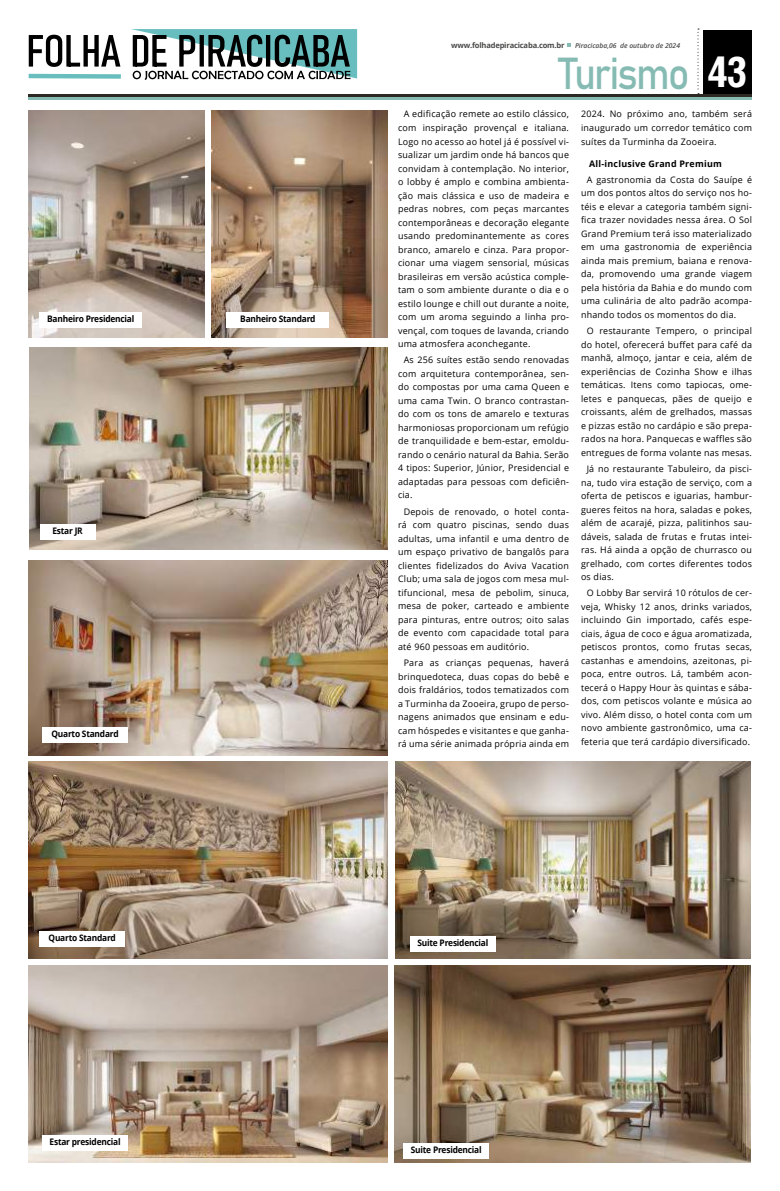
<style>
.page{position:relative;width:780px;height:1191px;background:#fff}
.page>*{position:absolute;margin:0;border:0;box-sizing:border-box;transform-origin:0 0}
.t1{font:44.2px "Bahnschrift";letter-spacing:-.045em;color:#85bbb3;scale:.89 1}
.t2{font:700 40.7px "Arena Condensed";color:#fff}
.t3{font:9px/13.5px "Open Sans";letter-spacing:.025em;color:#000;text-align:justify}
.t4{font:700 9px "Open Sans";letter-spacing:-.025em;color:#000;scale:.93 1}
.t5{font:700 9px "Open Sans";letter-spacing:.025em;color:#000}
.t6{font:700 7.6px "Open Sans";letter-spacing:-.025em;color:#4a4948}
.t7{font:italic 600 6.7px "Open Sans";color:#4a4948}
</style>
<div class="page">
<img style="left:28px;top:111px;width:176px;height:226px">
<img style="left:211px;top:111px;width:176px;height:226px">
<img style="left:29px;top:347px;width:358px;height:203px">
<div style="left:703px;top:30px;width:49px;height:64px;background:#000"></div>
<hr style="left:28px;top:98px;width:723px;height:2px;background:#85bbb3">
<hr style="left:28px;top:94px;width:723px;height:3px;background:#2c2824">
<svg style="left:697px;top:29px;width:2px;height:65px"></svg>
<svg style="left:567px;top:44px;width:4px;height:3px"></svg>
<svg style="left:28px;top:29px;width:329px;height:51px"></svg>
<div style="left:40px;top:312px;width:102px;height:15px;background:#fff"></div>
<img style="left:28px;top:965px;width:359px;height:197px">
<img style="left:28px;top:560px;width:359px;height:195px">
<img style="left:28px;top:762px;width:360px;height:197px">
<img style="left:395px;top:762px;width:355px;height:197px">
<img style="left:394px;top:965px;width:356px;height:197px">
<div style="left:227px;top:312px;width:102px;height:15px;background:#fff"></div>
<div style="left:40px;top:524px;width:56px;height:16px;background:#fff"></div>
<div style="left:43px;top:727px;width:85px;height:15px;background:#fff"></div>
<div style="left:40px;top:931px;width:85px;height:15px;background:#fff"></div>
<div style="left:410px;top:936px;width:85px;height:15px;background:#fff"></div>
<div style="left:43px;top:1135px;width:85px;height:15px;background:#fff"></div>
<div style="left:403px;top:1143px;width:86px;height:15px;background:#fff"></div>
<p class="t4" style="left:47px;top:312px;width:95px">Banheiro Presidencial</p>
<p class="t4" style="left:240px;top:312px;width:82px">Banheiro Standard</p>
<p class="t4" style="left:52px;top:525px;width:34px">Estar JR</p>
<p class="t4" style="left:51px;top:727px;width:74px">Quarto Standard</p>
<p class="t6" style="left:451px;top:40px;width:115px">www.folhadepiracicaba.com.br</p>
<p class="t7" style="left:575px;top:41px;width:106px">Piracicaba,06 de outubro de 2024</p>
<h1 class="t1" style="left:558px;top:40px;width:148px">Turismo</h1>
<p class="t3" style="left:398px;top:107px;width:172px;text-indent:6px">A edificação remete ao estilo clássico, com inspiração provençal e italiana.<br>Logo no acesso ao hotel já é possível vi&shy;sualizar um jardim onde há bancos que convidam à contemplação. No interior, o lobby é amplo e combina ambienta&shy;ção mais clássica e uso de madeira e pedras nobres, com peças marcantes contemporâneas e decoração elegante usando predominantemente as cores branco, amarelo e cinza. Para propor&shy;cionar uma viagem sensorial, músicas brasileiras em versão acústica comple&shy;tam o som ambiente durante o dia e o estilo lounge e chill out durante a noite, com um aroma seguindo a linha pro&shy;vençal, com toques de lavanda, criando uma atmosfera aconchegante.</p>
<p class="t3" style="left:398px;top:353px;width:172px;text-indent:6px">As 256 suítes estão sendo renovadas com arquitetura contemporânea, sen&shy;do compostas por uma cama Queen e uma cama Twin. O branco contrastan&shy;do com os tons de amarelo e texturas harmoniosas proporcionam um refúgio de tranquilidade e bem-estar, emoldu&shy;rando o cenário natural da Bahia. Serão 4 tipos: Superior, Júnior, Presidencial e adaptadas para pessoas com deficiên&shy;cia.</p>
<p class="t3" style="left:398px;top:504px;width:172px;text-indent:6px">Depois de renovado, o hotel conta&shy;rá com quatro piscinas, sendo duas adultas, uma infantil e uma dentro de um espaço privativo de bangalôs para clientes fidelizados do Aviva Vacation Club; uma sala de jogos com mesa mul&shy;tifuncional, mesa de pebolim, sinuca, mesa de poker, carteado e ambiente para pinturas, entre outros; oito salas de evento com capacidade total para até 960 pessoas em auditório.</p>
<p class="t3" style="left:398px;top:656px;width:172px;text-indent:6px">Para as crianças pequenas, haverá brinquedoteca, duas copas do bebê e dois fraldários, todos tematizados com a Turminha da Zooeira, grupo de perso&shy;nagens animados que ensinam e edu&shy;cam hóspedes e visitantes e que ganha&shy;rá uma série animada própria ainda em</p>
<h2 class="t2" style="left:707px;top:47px;width:41px">43</h2>
<p class="t3" style="left:581px;top:107px;width:172px">2024. No próximo ano, também será inaugurado um corredor temático com suítes da Turminha da Zooeira.</p>
<p class="t5" style="left:589px;top:157px;width:134px">All-inclusive Grand Premium</p>
<p class="t3" style="left:581px;top:173px;width:172px;text-indent:6px">A gastronomia da Costa do Sauípe é um dos pontos altos do serviço nos ho&shy;téis e elevar a categoria também signi&shy;fica trazer novidades nessa área. O Sol Grand Premium terá isso materializado em uma gastronomia de experiência ainda mais premium, baiana e renova&shy;da, promovendo uma grande viagem pela história da Bahia e do mundo com uma culinária de alto padrão acompa&shy;nhando todos os momentos do dia.</p>
<p class="t3" style="left:581px;top:324px;width:172px;text-indent:6px">O restaurante Tempero, o principal do hotel, oferecerá buffet para café da manhã, almoço, jantar e ceia, além de experiências de Cozinha Show e ilhas temáticas. Itens como tapiocas, ome&shy;letes e panquecas, pães de queijo e croissants, além de grelhados, massas e pizzas estão no cardápio e são prepa&shy;rados na hora. Panquecas e waffles são entregues de forma volante nas mesas.</p>
<p class="t3" style="left:581px;top:462px;width:172px;text-indent:6px">Já no restaurante Tabuleiro, da pisci&shy;na, tudo vira estação de serviço, com a oferta de petiscos e iguarias, hambur&shy;gueres feitos na hora, saladas e pokes, além de acarajé, pizza, palitinhos sau&shy;dáveis, salada de frutas e frutas intei&shy;ras. Há ainda a opção de churrasco ou grelhado, com cortes diferentes todos os dias.</p>
<p class="t3" style="left:581px;top:586px;width:172px;text-indent:6px">O Lobby Bar servirá 10 rótulos de cer&shy;veja, Whisky 12 anos, drinks variados, incluindo Gin importado, cafés espe&shy;ciais, água de coco e água aromatizada, petiscos prontos, como frutas secas, castanhas e amendoins, azeitonas, pi&shy;poca, entre outros. Lá, também acon&shy;tecerá o Happy Hour às quintas e sába&shy;dos, com petiscos volante e música ao vivo. Além disso, o hotel conta com um novo ambiente gastronômico, uma ca&shy;feteria que terá cardápio diversificado.</p>
<p class="t4" style="left:49px;top:931px;width:74px">Quarto Standard</p>
<p class="t4" style="left:417px;top:936px;width:78px">Suite Presidencial</p>
<p class="t4" style="left:50px;top:1135px;width:78px">Estar presidencial</p>
<p class="t4" style="left:411px;top:1143px;width:78px">Suite Presidencial</p>
</div>
